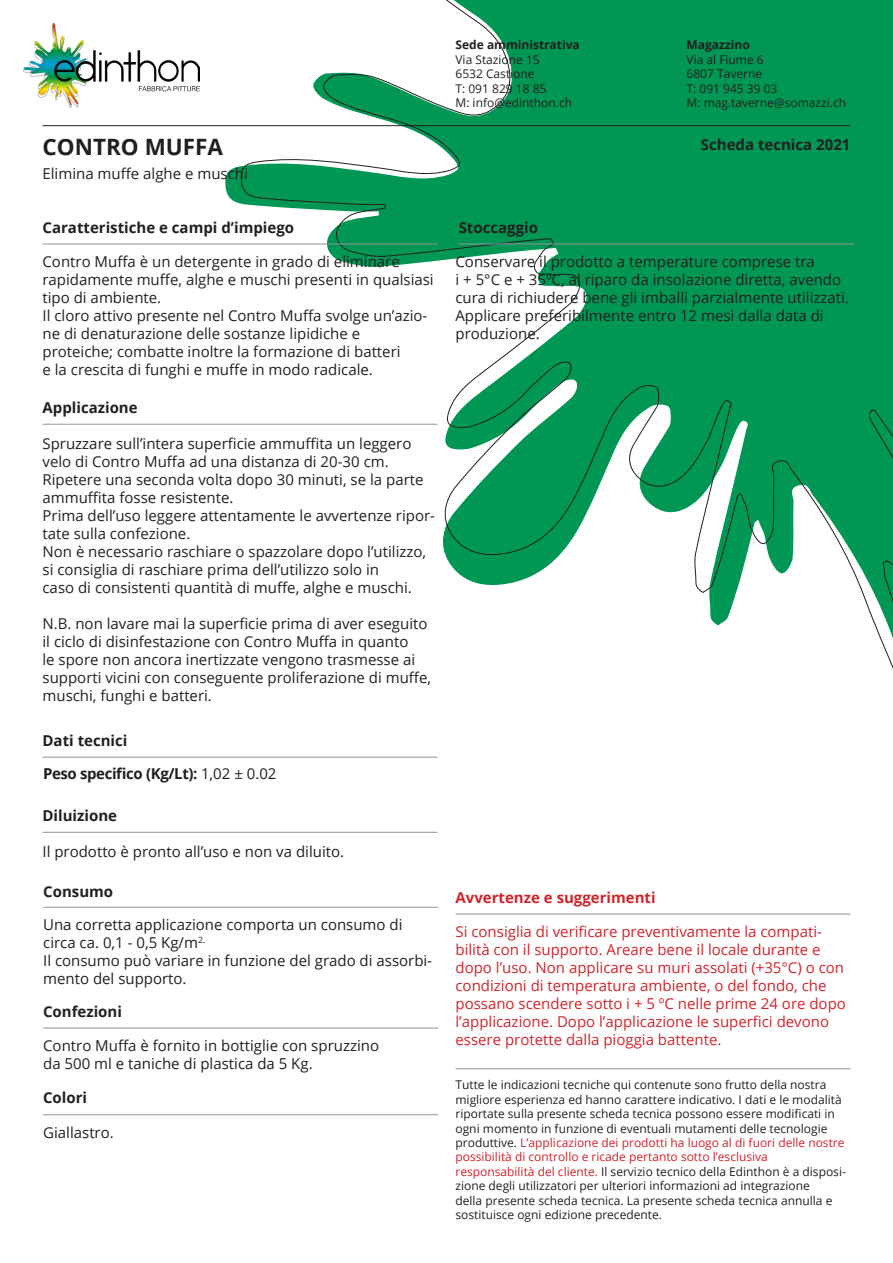
<style>
.page{position:relative;width:893px;height:1263px;background:#fff}
.page>*{position:absolute;margin:0;border:0;box-sizing:border-box;transform-origin:0 0}
.t1{font:700 22.5px "Open Sans";color:#231f20}
.t2{font:15px/18px "Open Sans";color:#231f20}
.t3{font:15px/18px "Open Sans";color:#d1232a}
.t4{font:700 15px "Open Sans";color:#231f20}
.t5{font:700 15px "Open Sans";letter-spacing:-.025em;color:#231f20}
.t6{font:700 15px "Open Sans";color:#d1232a}
.t7{font:12px/14.4px "Open Sans";color:#231f20}
.t8{font:12px/14.4px "Open Sans";color:#d1232a}
.t9{font:700 12px "Open Sans";color:#231f20}
.s1{font-weight:400}
.s2{color:#231f20}
.s3{color:#d1232a}
</style>
<div class="page">
<svg style="left:241px;top:0;width:652px;height:669px"></svg>
<img style="left:23px;top:23px;width:177px;height:84px">
<hr style="left:43px;top:125px;width:807px;height:1px;background:#231f20">
<hr style="left:43px;top:244px;width:394px;height:1px;background:#939598">
<hr style="left:43px;top:1028px;width:395px;height:1px;background:#939598">
<hr style="left:43px;top:1114px;width:395px;height:1px;background:#939598">
<hr style="left:459px;top:244px;width:395px;height:1px;background:#939598">
<hr style="left:455px;top:1068px;width:395px;height:1px;background:#939598">
<hr style="left:455px;top:914px;width:395px;height:1px;background:#939598">
<hr style="left:43px;top:757px;width:394px;height:1px;background:#939598">
<hr style="left:43px;top:424px;width:394px;height:1px;background:#939598">
<hr style="left:43px;top:832px;width:394px;height:1px;background:#939598">
<hr style="left:43px;top:907px;width:395px;height:1px;background:#939598">
<p class="t1" style="left:43px;top:131px;width:182px">CONTRO MUFFA</p>
<p class="t2" style="left:43px;top:164px;width:207px">Elimina muffe alghe e muschi</p>
<p class="t4" style="left:43px;top:216px;width:253px">Caratteristiche e campi d’impiego</p>
<p class="t2" style="left:43px;top:252px;width:393px">Contro Muffa è un detergente in grado di eliminare rapidamente muffe, alghe e muschi presenti in qualsiasi tipo di ambiente.</p>
<p class="t2" style="left:43px;top:306px;width:386px">Il cloro attivo presente nel Contro Muffa svolge un’azio&shy;ne di denaturazione delle sostanze lipidiche e</p>
<p class="t2" style="left:43px;top:342px;width:360px">proteiche; combatte inoltre la formazione di batteri</p>
<p class="t2" style="left:43px;top:360px;width:332px">e la crescita di funghi e muffe in modo radicale.</p>
<p class="t4" style="left:43px;top:397px;width:97px">Applicazione</p>
<p class="t2" style="left:43px;top:434px;width:370px">Spruzzare sull’intera superficie ammuffita un leggero velo di Contro Muffa ad una distanza di 20-30 cm.</p>
<p class="t2" style="left:43px;top:470px;width:382px">Ripetere una seconda volta dopo 30 minuti, se la parte ammuffita fosse resistente.</p>
<p class="t2" style="left:43px;top:506px;width:394px">Prima dell’uso leggere attentamente le avvertenze ripor&shy;tate sulla confezione.</p>
<p class="t2" style="left:43px;top:542px;width:385px">Non è necessario raschiare o spazzolare dopo l’utilizzo, si consiglia di raschiare prima dell’utilizzo solo in</p>
<p class="t2" style="left:43px;top:578px;width:371px">caso di consistenti quantità di muffe, alghe e muschi.</p>
<p class="t2" style="left:43px;top:614px;width:390px">N.B. non lavare mai la superficie prima di aver eseguito il ciclo di disinfestazione con Contro Muffa in quanto<br>le spore non ancora inertizzate vengono trasmesse ai supporti vicini con conseguente proliferazione di muffe, muschi, funghi e batteri.</p>
<p class="t4" style="left:43px;top:730px;width:86px">Dati tecnici</p>
<p class="t5" style="left:43px;top:763px;width:235px">Peso specifico (Kg/Lt): <span class="s1">1,02 ± 0.02</span></p>
<p class="t4" style="left:43px;top:805px;width:76px">Diluizione</p>
<p class="t2" style="left:43px;top:842px;width:303px">Il prodotto è pronto all’uso e non va diluito.</p>
<p class="t4" style="left:43px;top:881px;width:72px">Consumo</p>
<p class="t2" style="left:43px;top:915px;width:361px">Una corretta applicazione comporta un consumo di circa ca. 0,1 - 0,5 Kg/m<sup>2.</sup></p>
<p class="t2" style="left:43px;top:951px;width:390px">Il consumo può variare in funzione del grado di assorbi&shy;mento del supporto.</p>
<p class="t4" style="left:43px;top:1000px;width:80px">Confezioni</p>
<p class="t2" style="left:43px;top:1036px;width:337px">Contro Muffa è fornito in bottiglie con spruzzino da 500 ml e taniche di plastica da 5 Kg.</p>
<p class="t4" style="left:43px;top:1087px;width:46px">Colori</p>
<p class="t2" style="left:43px;top:1123px;width:72px">Giallastro.</p>
<p class="t9" style="left:455px;top:37px;width:126px">Sede amministrativa</p>
<p class="t7" style="left:455px;top:52px;width:86px">Via Stazione 15</p>
<p class="t7" style="left:455px;top:66px;width:81px">6532 Castione</p>
<p class="t7" style="left:455px;top:81px;width:92px">T: 091 829 18 85</p>
<p class="t7" style="left:455px;top:95px;width:118px">M: info@edinthon.ch</p>
<p class="t4" style="left:459px;top:216px;width:81px">Stoccaggio</p>
<p class="t9" style="left:686px;top:37px;width:65px">Magazzino</p>
<p class="t7" style="left:686px;top:52px;width:79px">Via al Fiume 6</p>
<p class="t7" style="left:686px;top:66px;width:77px">6807 Taverne</p>
<p class="t7" style="left:686px;top:81px;width:92px">T: 091 945 39 03</p>
<p class="t7" style="left:686px;top:95px;width:161px">M: mag.taverne@somazzi.ch</p>
<p class="t4" style="left:701px;top:134px;width:151px">Scheda tecnica 2021</p>
<p class="t2" style="left:455px;top:252px;width:361px">Conservare il prodotto a temperature comprese tra</p>
<p class="t2" style="left:455px;top:270px;width:387px">i + 5°C e + 35ºC, al riparo da insolazione diretta, avendo</p>
<p class="t2" style="left:455px;top:288px;width:395px">cura di richiudere bene gli imballi parzialmente utilizzati.<br>Applicare preferibilmente entro 12 mesi dalla data di</p>
<p class="t2" style="left:455px;top:324px;width:86px">produzione.</p>
<p class="t6" style="left:455px;top:886px;width:202px">Avvertenze e suggerimenti</p>
<p class="t3" style="left:455px;top:922px;width:392px">Si consiglia di verificare preventivamente la compati&shy;bilità con il supporto. Areare bene il locale durante e dopo l’uso. Non applicare su muri assolati (+35°C) o con condizioni di temperatura ambiente, o del fondo, che possano scendere sotto i + 5 ºC nelle prime 24 ore dopo l’applicazione. Dopo l’applicazione le superfici devono essere protette dalla pioggia battente.</p>
<p class="t7" style="left:455px;top:1077px;width:388px">Tutte le indicazioni tecniche qui contenute sono frutto della nostra migliore esperienza ed hanno carattere indicativo. I dati e le modalità</p>
<p class="t7" style="left:455px;top:1106px;width:381px">riportate sulla presente scheda tecnica possono essere modificati in ogni momento in funzione di eventuali mutamenti delle tecnologie</p>
<p class="t8" style="left:455px;top:1135px;width:391px"><span class="s2">produttive.</span> L’applicazione dei prodotti ha luogo al di fuori delle nostre possibilità di controllo e ricade pertanto sotto l’esclusiva</p>
<p class="t7" style="left:455px;top:1164px;width:392px"><span class="s3">responsabilità del cliente.</span> Il servizio tecnico della Edinthon è a disposi&shy;zione degli utilizzatori per ulteriori informazioni ad integrazione</p>
<p class="t7" style="left:455px;top:1193px;width:378px">della presente scheda tecnica. La presente scheda tecnica annulla e sostituisce ogni edizione precedente.</p>
</div>
